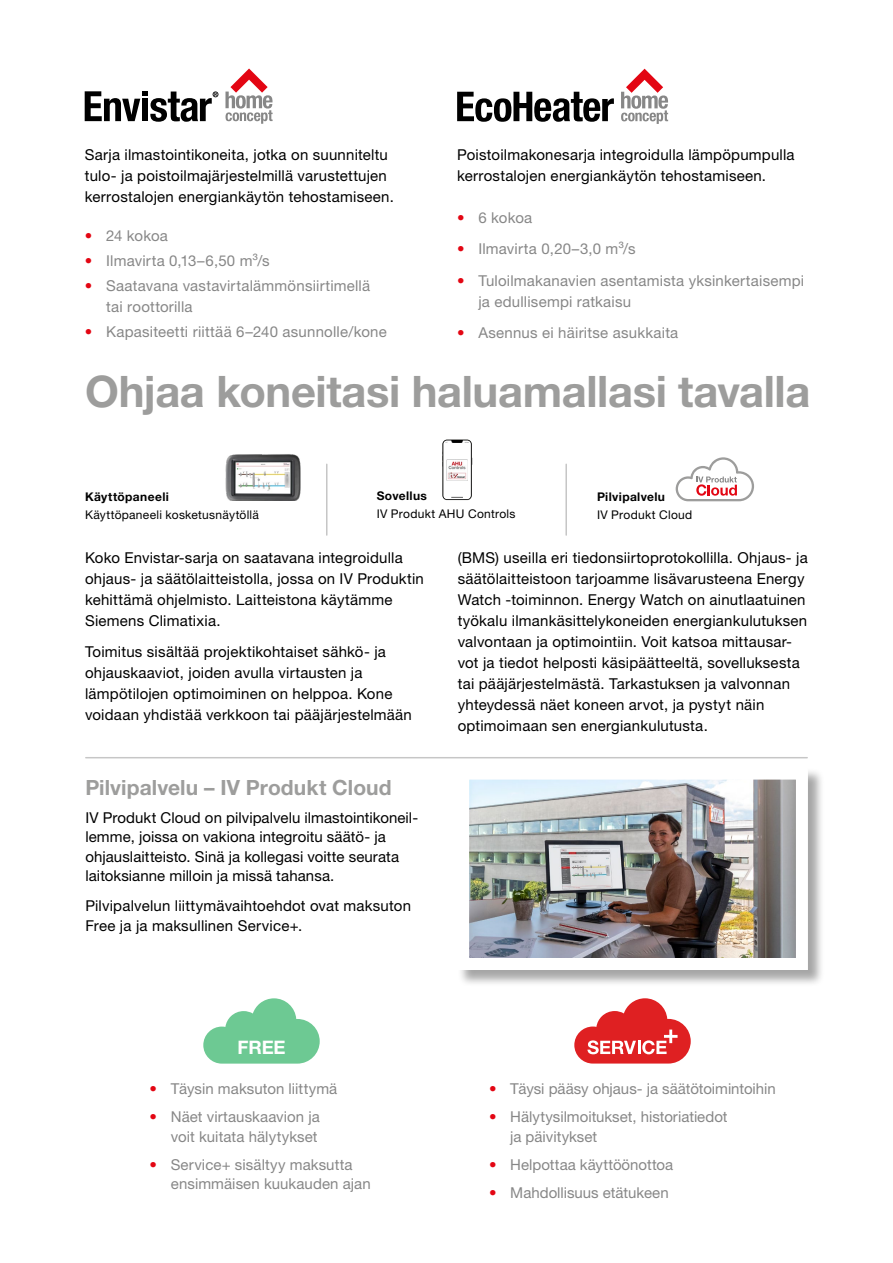
<style>
.page{position:relative;width:893px;height:1263px;background:#fff}
.page>*{position:absolute;margin:0;border:0;box-sizing:border-box;transform-origin:0 0}
.t1{font:700 43.5px "Helvetica Neue LTW1 G";letter-spacing:-.01em;color:#9d9d9c}
.t2{font:700 21px "Helvetica Neue LTW1 G";letter-spacing:.005em;color:#9d9d9c}
.t3{font:700 18.6px "Helvetica Neue LTW1 G";color:#fff}
.t4{font:15px/21px "Helvetica Neue LTW1 G";letter-spacing:.015em;color:#000}
.t5{font:15px/19.5px "Helvetica Neue LTW1 G";letter-spacing:.01em;color:#878787}
.t6{font:12px "Helvetica Neue LTW1 G";letter-spacing:.02em;color:#000}
.t7{font:700 12px "Helvetica Neue LTW1 G";letter-spacing:.03em;color:#000}
.s1{color:#e30613}
</style>
<div class="page">
<svg style="left:225px;top:69px;width:48px;height:55px"></svg>
<svg style="left:85px;top:91px;width:133px;height:31px"></svg>
<svg style="left:621px;top:69px;width:47px;height:55px"></svg>
<svg style="left:457px;top:92px;width:157px;height:30px"></svg>
<hr style="left:326px;top:464px;width:1px;height:71px;background:#c6c6c6">
<hr style="left:86px;top:757px;width:721px;height:1px;background:#c6c6c6">
<hr style="left:565px;top:464px;width:2px;height:71px;background:#c6c6c6">
<svg style="left:574px;top:998px;width:117px;height:65px"></svg>
<svg style="left:203px;top:998px;width:117px;height:65px"></svg>
<svg style="left:676px;top:457px;width:78px;height:44px"></svg>
<svg style="left:442px;top:439px;width:31px;height:61px"></svg>
<img style="left:446px;top:459px;width:22px;height:21px">
<div style="left:457px;top:768px;width:367px;height:219px;background:#000;opacity:.35"></div>
<img style="left:470px;top:780px;width:325px;height:177px">
<img style="left:225px;top:454px;width:76px;height:46px">
<p class="t4" style="left:85px;top:144px;width:310px">Sarja ilmastointikoneita, jotka on suunniteltu tulo- ja poistoilmajärjestelmillä varustettujen kerrostalojen energiankäytön tehostamiseen.</p>
<p class="t5" style="left:85px;top:225px;width:85px"><span class="s1">•</span> 24 kokoa</p>
<p class="t5" style="left:85px;top:251px;width:186px"><span class="s1">•</span> Ilmavirta 0,13–6,50 m³/s</p>
<p class="t5" style="left:106px;top:275px;width:266px;line-height:21px;text-indent:-21px"><span class="s1">•</span> Saatavana vastavirtalämmönsiirtimellä tai roottorilla</p>
<p class="t5" style="left:85px;top:322px;width:303px"><span class="s1">•</span> Kapasiteetti riittää 6–240 asunnolle/kone</p>
<h1 class="t1" style="left:85px;top:365px;width:727px">Ohjaa koneitasi haluamallasi tavalla</h1>
<p class="t4" style="left:457px;top:144px;width:339px">Poistoilmakonesarja integroidulla lämpöpumpulla kerrostalojen energiankäytön tehostamiseen.</p>
<p class="t5" style="left:457px;top:207px;width:77px"><span class="s1">•</span> 6 kokoa</p>
<p class="t5" style="left:457px;top:239px;width:180px"><span class="s1">•</span> Ilmavirta 0,20–3,0 m³/s</p>
<p class="t5" style="left:478px;top:270px;width:327px;line-height:21px;text-indent:-21px"><span class="s1">•</span> Tuloilmakanavien asentamista yksinkertaisempi ja edullisempi ratkaisu</p>
<p class="t5" style="left:457px;top:323px;width:223px"><span class="s1">•</span> Asennus ei häiritse asukkaita</p>
<p class="t7" style="left:85px;top:489px;width:85px">Käyttöpaneeli</p>
<p class="t6" style="left:85px;top:507px;width:175px">Käyttöpaneeli kosketusnäytöllä</p>
<p class="t7" style="left:377px;top:488px;width:52px">Sovellus</p>
<p class="t6" style="left:377px;top:506px;width:140px">IV Produkt AHU Controls</p>
<p class="t7" style="left:597px;top:489px;width:70px">Pilvipalvelu</p>
<p class="t6" style="left:597px;top:507px;width:97px">IV Produkt Cloud</p>
<p class="t4" style="left:85px;top:547px;width:340px">Koko Envistar-sarja on saatavana integroidulla ohjaus- ja säätölaitteistolla, jossa on IV Produktin kehittämä ohjelmisto. Laitteistona käytämme Siemens Climatixia.</p>
<p class="t4" style="left:85px;top:641px;width:328px">Toimitus sisältää projektikohtaiset sähkö- ja ohjauskaaviot, joiden avulla virtausten ja lämpötilojen optimoiminen on helppoa. Kone voidaan yhdistää verkkoon tai pääjärjestelmään</p>
<h2 class="t2" style="left:85px;top:774px;width:308px">Pilvipalvelu – IV Produkt Cloud</h2>
<p class="t4" style="left:85px;top:807px;width:334px;line-height:19.5px">IV Produkt Cloud on pilvipalvelu ilmastointikoneil&shy;lemme, joissa on vakiona integroitu säätö- ja ohjauslaitteisto. Sinä ja kollegasi voitte seurata laitoksianne milloin ja missä tahansa.</p>
<p class="t4" style="left:85px;top:896px;width:327px;line-height:19.5px">Pilvipalvelun liittymävaihtoehdot ovat maksuton<br>Free ja ja maksullinen Service+.</p>
<p class="t4" style="left:458px;top:547px;width:352px">(BMS) useilla eri tiedonsiirtoprotokollilla. Ohjaus- ja säätölaitteistoon tarjoamme lisävarusteena Energy Watch -toiminnon. Energy Watch on ainutlaatuinen työkalu ilmankäsittelykoneiden energiankulutuksen valvontaan ja optimointiin. Voit katsoa mittausar&shy;vot ja tiedot helposti käsipäätteeltä, sovelluksesta tai pääjärjestelmästä. Tarkastuksen ja valvonnan yhteydessä näet koneen arvot, ja pystyt näin optimoimaan sen energiankulutusta.</p>
<p class="t3" style="left:237px;top:1036px;width:50px">FREE</p>
<p class="t5" style="left:150px;top:1079px;width:189px"><span class="s1">•</span> Täysin maksuton liittymä</p>
<p class="t5" style="left:150px;top:1107px;width:172px;text-align:right"><span class="s1">•</span> Näet virtauskaavion ja voit kuitata hälytykset</p>
<p class="t5" style="left:171px;top:1154px;width:201px;text-indent:-21px"><span class="s1">•</span> Service+ sisältyy maksutta ensimmäisen kuukauden ajan</p>
<p class="t5" style="left:489px;top:1079px;width:288px"><span class="s1">•</span> Täysi pääsy ohjaus- ja säätötoimintoihin</p>
<p class="t5" style="left:510px;top:1107px;width:219px;text-indent:-21px"><span class="s1">•</span> Hälytysilmoitukset, historiatiedot ja päivitykset</p>
<p class="t5" style="left:489px;top:1154px;width:186px"><span class="s1">•</span> Helpottaa käyttöönottoa</p>
<p class="t5" style="left:489px;top:1182px;width:181px"><span class="s1">•</span> Mahdollisuus etätukeen</p>
</div>
